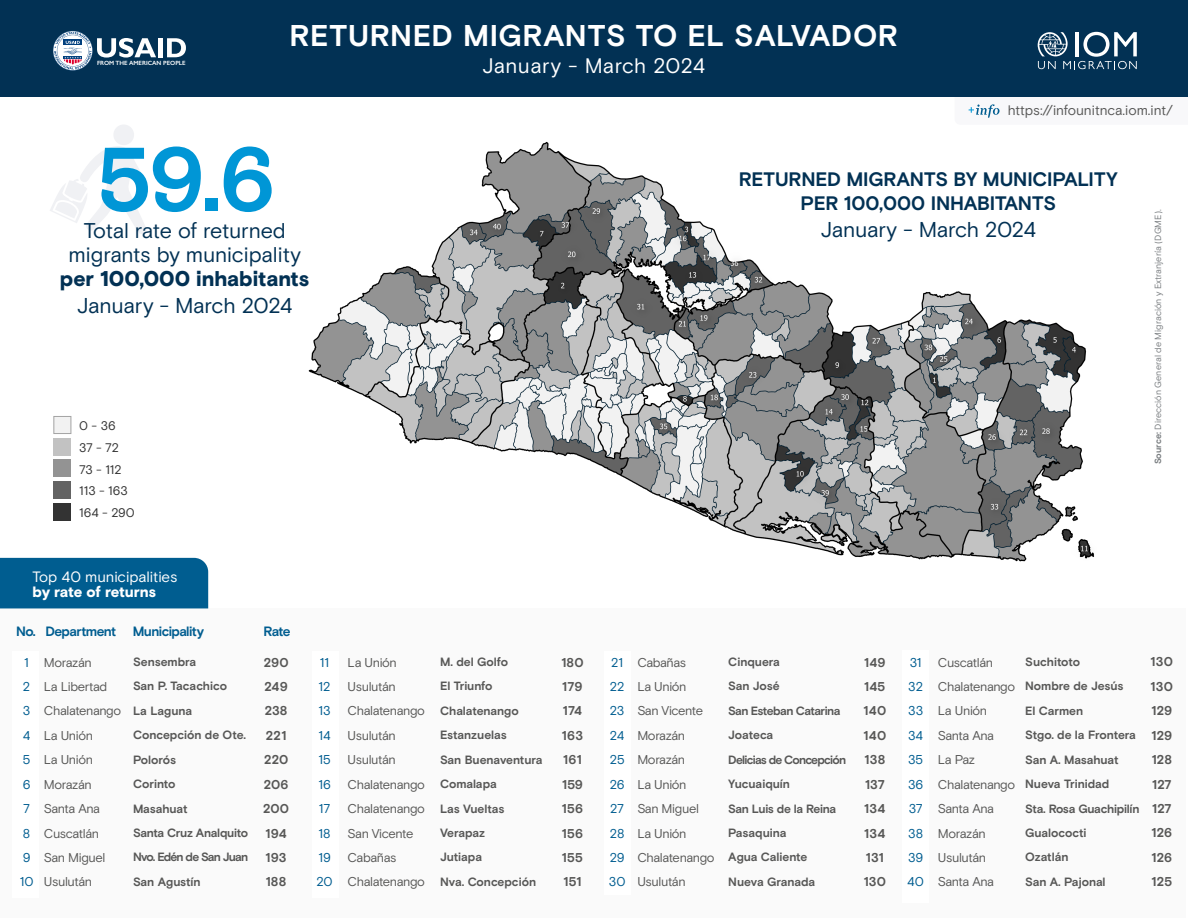
<style>
.page{position:relative;width:1188px;height:918px;background:#fff}
.page>*{position:absolute;margin:0;border:0;box-sizing:border-box;transform-origin:0 0}
.t1{font:700 90px "Basis Grotesque Pro";color:#0096d6}
.t2{font:700 30px "Basis Grotesque Pro";letter-spacing:.02em;color:#fff}
.t3{font:21.45px "Basis Grotesque Pro";letter-spacing:-.015em;color:#023154}
.t4{font:21.3px/24px "Basis Grotesque Pro";letter-spacing:-.01em;color:#023154;text-align:center}
.t5{font:900 21.3px "Basis Grotesque Pro";color:#023154}
.t6{font:21px "Basis Grotesque Pro";letter-spacing:.015em;color:#fff}
.t7{font:700 19.5px/24px "Basis Grotesque Pro";letter-spacing:-.01em;color:#023154;text-align:center}
.t8{font:15px "Basis Grotesque Pro";letter-spacing:-.005em;color:#fff}
.t9{font:900 15px "Basis Grotesque Pro";letter-spacing:-.01em;color:#fff}
.t10{font:13.8px "Basis Grotesque Pro";letter-spacing:-.005em;color:#575756}
.t11{font:700 13.5px "Basis Grotesque Pro";letter-spacing:-.04em;color:#005d90}
.t12{font:12.75px/24.5px "Basis Grotesque Pro";letter-spacing:-.035em;color:#575756}
.t13{font:700 12.75px/24.5px "Basis Grotesque Pro";letter-spacing:.02em;color:#575756}
.t14{font:12.75px/24.5px "Basis Grotesque Pro";color:#005d90}
.t15{font:12.75px/24.5px "Basis Grotesque Pro";letter-spacing:-.025em;color:#005d90}
.t16{font:12.45px/22px "Basis Grotesque Pro";color:#333}
.t17{font:700 12px/24.5px "Basis Grotesque Pro";letter-spacing:-.01em;color:#575756}
.t18{font:9px "Basis Grotesque Pro";color:#797d80}
.t19{font:600 6.15px "Gill Sans";color:#fff}
.s1{font-weight:700}
</style>
<div class="page">
<img style="left:308px;top:141px;width:786px;height:421px">
<div style="left:53px;top:416px;width:18px;height:18px;background:#f2f2f2;border:1px solid #a3a3a3"></div>
<div style="left:54px;top:439px;width:17px;height:17px;background:#c2c2c2"></div>
<div style="left:54px;top:459px;width:17px;height:18px;background:#939393"></div>
<div style="left:54px;top:482px;width:17px;height:17px;background:#636363"></div>
<div style="left:54px;top:504px;width:17px;height:17px;background:#333"></div>
<div style="left:0;top:608px;width:1186px;height:310px;background:#f5f5f5"></div>
<div style="left:12px;top:651px;width:27px;height:246px;background:#fff"></div>
<div style="left:312px;top:651px;width:27px;height:246px;background:#fff"></div>
<div style="left:604px;top:651px;width:27px;height:244px;background:#fff"></div>
<div style="left:902px;top:651px;width:27px;height:252px;background:#fff"></div>
<svg style="left:968px;top:104px;width:32px;height:14px"></svg>
<svg style="left:50px;top:125px;width:98px;height:109px"></svg>
<div style="left:0;top:558px;width:208px;height:50px;background:#005d90"></div>
<div style="left:0;top:0;width:1188px;height:97px;background:#023154"></div>
<svg style="left:1038px;top:32px;width:99px;height:37px"></svg>
<svg style="left:53px;top:31px;width:103px;height:40px"></svg>
<div style="left:158px;top:38px;width:5px;height:19px;background:#fff"></div>
<svg style="left:167px;top:38px;width:19px;height:19px"></svg>
<p class="t19" style="left:97px;top:60px;width:90px">FROM THE AMERICAN PEOPLE</p>
<h2 class="t2" style="left:289px;top:18px;width:610px">RETURNED MIGRANTS TO EL SALVADOR</h2>
<h3 class="t6" style="left:482px;top:54px;width:225px">January - March 2024</h3>
<p class="t10" style="left:1008px;top:102px;width:166px">https://infounitnca.iom.int/</p>
<h1 class="t1" style="left:97px;top:127px;width:180px">59.6</h1>
<h3 class="t4" style="left:69px;top:218px;width:234px">Total rate of returned migrants by municipality</h3>
<h3 class="t5" style="left:60px;top:266px;width:251px">per 100,000 inhabitants</h3>
<h3 class="t3" style="left:77px;top:293px;width:217px">January - March 2024</h3>
<p class="t16" style="left:79px;top:414px;width:57px">0 - 36<br>37 - 72<br>73 - 112<br>113 - 163<br>164 - 290</p>
<p class="t8" style="left:32px;top:568px;width:146px">Top 40 municipalities</p>
<p class="t9" style="left:32px;top:583px;width:125px">by rate of returns</p>
<p class="t11" style="left:16px;top:624px;width:189px">No. Department Municipality</p>
<p class="t11" style="left:263px;top:624px;width:29px">Rate</p>
<h3 class="t7" style="left:739px;top:167px;width:381px">RETURNED MIGRANTS BY MUNICIPALITY<br>PER 100,000 INHABITANTS</h3>
<h3 class="t3" style="left:820px;top:217px;width:217px">January - March 2024</h3>
<p class="t18" style="left:1153px;top:464px;width:256px;rotate:-90deg"><span class="s1">Source:</span> Dirección General de Migración y Extranjería (DGME).</p>
<p class="t13" style="left:263px;top:650px;width:28px">290<br>249<br>238<br>221<br>220<br>206<br>200<br>194<br>193<br>188</p>
<p class="t17" style="left:440px;top:650px;width:104px">M. del Golfo<br>El Triunfo<br>Chalatenango<br>Estanzuelas<br>San Buenaventura<br>Comalapa<br>Las Vueltas<br>Verapaz<br>Jutiapa<br>Nva. Concepción</p>
<p class="t14" style="left:907px;top:650px;width:18px">31<br>32<br>33<br>34<br>35<br>36<br>37<br>38<br>39<br>40</p>
<p class="t13" style="left:1151px;top:650px;width:24px;text-align:justify">130<br>130<br>129<br>129<br>128<br>127<br>127<br>126<br>126<br>125</p>
<p class="t13" style="left:561px;top:650px;width:24px">180<br>179<br>174<br>163<br>161<br>159<br>156<br>156<br>155<br>151</p>
<p class="t17" style="left:728px;top:650px;width:119px">Cinquera<br>San José<br>San Esteban Catarina<br>Joateca<br>Delicias de Concepción<br>Yucuaiquín<br>San Luis de la Reina<br>Pasaquina<br>Agua Caliente<br>Nueva Granada</p>
<p class="t13" style="left:863px;top:650px;width:24px">149<br>145<br>140<br>140<br>138<br>137<br>134<br>134<br>131<br>130</p>
<p class="t17" style="left:1025px;top:650px;width:116px">Suchitoto<br>Nombre de Jesús<br>El Carmen<br>Stgo. de la Frontera<br>San A. Masahuat<br>Nueva Trinidad<br>Sta. Rosa Guachipilín<br>Gualococti<br>Ozatlán<br>San A. Pajonal</p>
<p class="t14" style="left:316px;top:650px;width:18px">11<br>12<br>13<br>14<br>15<br>16<br>17<br>18<br>19<br>20</p>
<p class="t12" style="left:637px;top:650px;width:79px">Cabañas<br>La Unión<br>San Vicente<br>Morazán<br>Morazán<br>La Unión<br>San Miguel<br>La Unión<br>Chalatenango<br>Usulután</p>
<p class="t15" style="left:609px;top:650px;width:18px">21<br>22<br>23<br>24<br>25<br>26<br>27<br>28<br>29<br>30</p>
<p class="t12" style="left:938px;top:650px;width:79px">Cuscatlán<br>Chalatenango<br>La Unión<br>Santa Ana<br>La Paz<br>Chalatenango<br>Santa Ana<br>Morazán<br>Usulután<br>Santa Ana</p>
<p class="t12" style="left:44px;top:650px;width:79px">Morazán<br>La Libertad<br>Chalatenango<br>La Unión<br>La Unión<br>Morazán<br>Santa Ana<br>Cuscatlán<br>San Miguel<br>Usulután</p>
<p class="t17" style="left:133px;top:650px;width:117px">Sensembra<br>San P. Tacachico<br>La Laguna<br>Concepción de Ote.<br>Polorós<br>Corinto<br>Masahuat<br>Santa Cruz Analquito<br>Nvo. Edén de San Juan<br>San Agustín</p>
<p class="t14" style="left:20px;top:650px;width:15px;text-align:center">1<br>2<br>3<br>4<br>5<br>6<br>7<br>8<br>9<br>10</p>
<p class="t12" style="left:348px;top:650px;width:79px">La Unión<br>Usulután<br>Chalatenango<br>Usulután<br>Usulután<br>Chalatenango<br>Chalatenango<br>San Vicente<br>Cabañas<br>Chalatenango</p>
</div>
